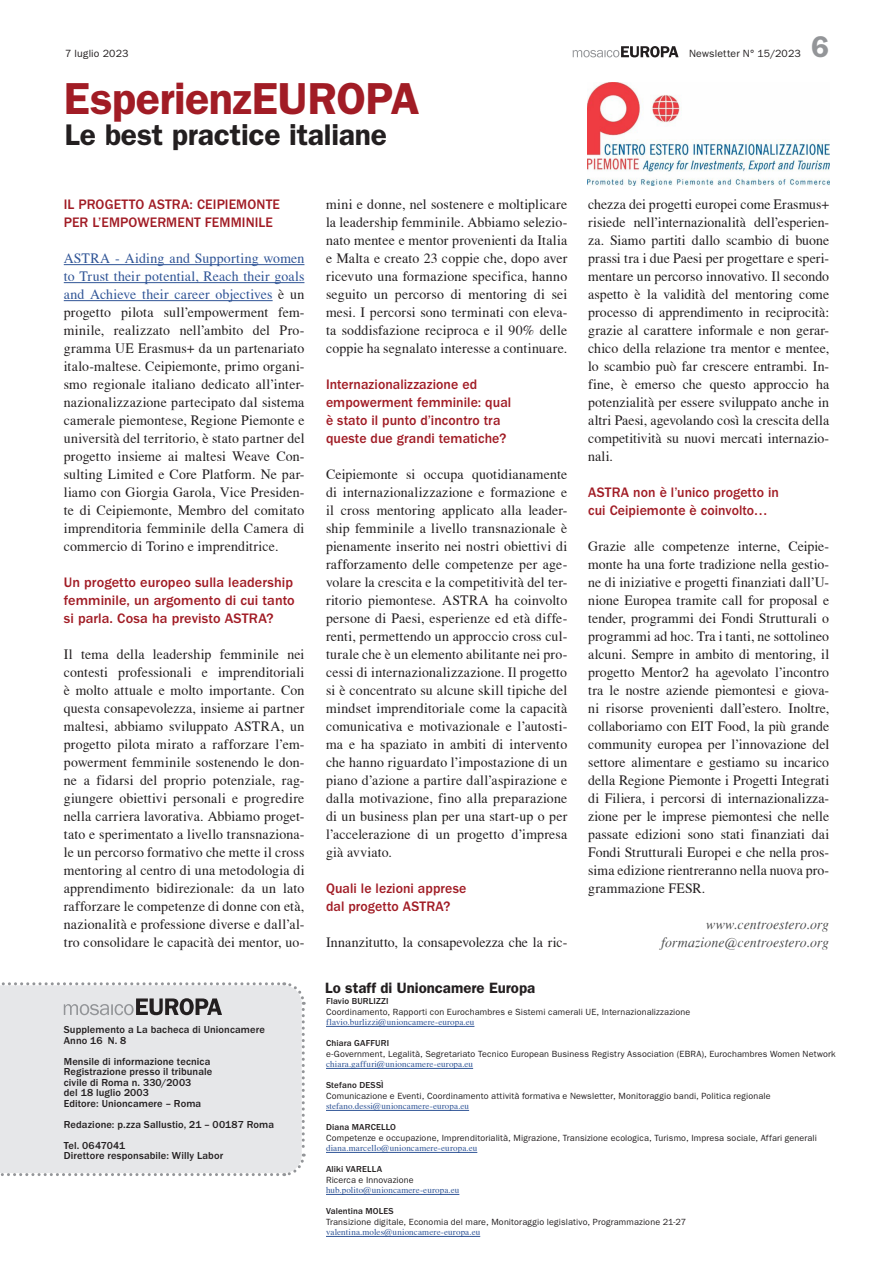
<style>
.page{position:relative;width:893px;height:1263px;background:#fff}
.page>*{position:absolute;margin:0;border:0;box-sizing:border-box;transform-origin:0 0}
.Titel_30{font:600 45px "ITC Franklin Gothic Std";letter-spacing:-.01em;color:#a11c25}
.Untertitel_20{font:600 30px "ITC Franklin Gothic Std";letter-spacing:-.01em;color:#231f20}
.t1{font:600 30px "ITC Franklin Gothic Std";color:#939598}
.Zwischentitel{font:600 15px "ITC Franklin Gothic Std";color:#231f20}
.Grundschrift{font:14.25px/18px "T Acc LAD";letter-spacing:.015em;color:#231f20;text-align:justify}
.Zwischentitel-2{font:500 14.25px/18px "ITC Franklin Gothic Std";letter-spacing:.005em;color:#a11c25}
.Autor{font:14.25px/18px "T Acc LAD Italic";color:#4b4c4d;text-align:right}
.Untertitel{font:500 10.5px/10.5px "ITC Franklin Gothic Std";letter-spacing:.01em;color:#231f20}
.t2{font:10.5px "Franklin Gothic";letter-spacing:.015em;color:#231f20}
.Untertitel-2{font:9px "Franklin Gothic";letter-spacing:.02em;color:#231f20}
.Untertitel-3{font:9px "T Acc LAD";letter-spacing:.015em;color:#2f5496}
.Untertitel-4{font:500 9px "ITC Franklin Gothic Std";letter-spacing:.015em;color:#231f20}
.s1{color:#2f5496}
</style>
<div class="page">
<svg style="left:573px;top:46px;width:106px;height:11px"></svg>
<div style="left:0;top:982px;width:306px;height:194px;background:#e6e7e9"></div>
<hr style="left:326px;top:1026px;width:148px;height:1px;background:#2f5496">
<hr style="left:326px;top:1068px;width:147px;height:1px;background:#2f5496">
<hr style="left:326px;top:1110px;width:143px;height:1px;background:#2f5496">
<hr style="left:326px;top:1152px;width:151px;height:1px;background:#2f5496">
<hr style="left:326px;top:1194px;width:133px;height:1px;background:#2f5496">
<hr style="left:326px;top:1236px;width:154px;height:1px;background:#2f5496">
<hr style="left:64px;top:264px;width:240px;height:1px;background:#2f5496">
<hr style="left:64px;top:282px;width:240px;height:1px;background:#2f5496">
<hr style="left:64px;top:300px;width:209px;height:1px;background:#2f5496">
<img style="left:588px;top:83px;width:241px;height:103px">
<p class="t2" style="left:65px;top:48px;width:65px">7 luglio 2023</p>
<p class="t2" style="left:689px;top:48px;width:113px">Newsletter N° 15/2023</p>
<p class="Titel_30" style="left:64px;top:72px;width:357px">EsperienzEUROPA</p>
<p class="Untertitel_20" style="left:65px;top:117px;width:324px">Le best practice italiane</p>
<h2 class="t1" style="left:811px;top:29px;width:19px">6</h2>
<p class="Zwischentitel-2" style="left:64px;top:195px;width:218px">IL PROGETTO ASTRA: CEIPIEMONTE<br>PER L’EMPOWERMENT FEMMINILE</p>
<p class="Grundschrift" style="left:64px;top:249px;width:242px"><span class="s1">ASTRA - Aiding and Supporting women to Trust their potential, Reach their goals and Achieve their career objectives</span> è un progetto pilota sull’empowerment fem&shy;minile, realizzato nell’ambito del Pro&shy;gramma UE Erasmus+ da un partenariato italo-maltese. Ceipiemonte, primo organi&shy;smo regionale italiano dedicato all’inter&shy;nazionalizzazione partecipato dal sistema camerale piemontese, Regione Piemonte e università del territorio, è stato partner del progetto insieme ai maltesi Weave Con&shy;sulting Limited e Core Platform. Ne par&shy;liamo con Giorgia Garola, Vice Presiden&shy;te di Ceipiemonte, Membro del comitato imprenditoria femminile della Camera di commercio di Torino e imprenditrice.</p>
<p class="Zwischentitel-2" style="left:64px;top:573px;width:232px">Un progetto europeo sulla leadership femminile, un argomento di cui tanto si parla. Cosa ha previsto ASTRA?</p>
<p class="Grundschrift" style="left:64px;top:645px;width:242px">Il tema della leadership femminile nei contesti professionali e imprenditoriali è molto attuale e molto importante. Con questa consapevolezza, insieme ai partner maltesi, abbiamo sviluppato ASTRA, un progetto pilota mirato a rafforzare l’em&shy;powerment femminile sostenendo le don&shy;ne a fidarsi del proprio potenziale, rag&shy;giungere obiettivi personali e progredire nella carriera lavorativa. Abbiamo proget&shy;tato e sperimentato a livello transnaziona&shy;le un percorso formativo che mette il cross mentoring al centro di una metodologia di apprendimento bidirezionale: da un lato rafforzare le competenze di donne con età, nazionalità e professione diverse e dall’al&shy;tro consolidare le capacità dei mentor, uo-</p>
<p class="Untertitel" style="left:64px;top:1024px;width:203px">Supplemento a La bacheca di Unioncamere</p>
<p class="Untertitel" style="left:64px;top:1035px;width:64px">Anno 16 N. 8</p>
<p class="Untertitel" style="left:64px;top:1056px;width:148px">Mensile di informazione tecnica</p>
<p class="Untertitel" style="left:64px;top:1066px;width:150px">Registrazione presso il tribunale civile di Roma n. 330/2003<br>del 18 luglio 2003</p>
<p class="Untertitel" style="left:64px;top:1098px;width:139px">Editore: Unioncamere – Roma</p>
<p class="Untertitel" style="left:64px;top:1119px;width:212px">Redazione: p.zza Sallustio, 21 – 00187 Roma</p>
<p class="Untertitel" style="left:64px;top:1140px;width:63px">Tel. 0647041</p>
<p class="Untertitel" style="left:64px;top:1150px;width:161px">Direttore responsabile: Willy Labor</p>
<p class="Grundschrift" style="left:326px;top:195px;width:243px">mini e donne, nel sostenere e moltiplicare la leadership femminile. Abbiamo selezio&shy;nato mentee e mentor provenienti da Italia e Malta e creato 23 coppie che, dopo aver ricevuto una formazione specifica, hanno seguito un percorso di mentoring di sei mesi. I percorsi sono terminati con eleva&shy;ta soddisfazione reciproca e il 90% delle coppie ha segnalato interesse a continuare.</p>
<p class="Zwischentitel-2" style="left:326px;top:375px;width:187px">Internazionalizzazione ed empowerment femminile: qual è stato il punto d’incontro tra queste due grandi tematiche?</p>
<p class="Grundschrift" style="left:326px;top:465px;width:243px">Ceipiemonte si occupa quotidianamente di internazionalizzazione e formazione e il cross mentoring applicato alla leader&shy;ship femminile a livello transnazionale è pienamente inserito nei nostri obiettivi di rafforzamento delle competenze per age&shy;volare la crescita e la competitività del ter&shy;ritorio piemontese. ASTRA ha coinvolto persone di Paesi, esperienze ed età diffe&shy;renti, permettendo un approccio cross cul&shy;turale che è un elemento abilitante nei pro&shy;cessi di internazionalizzazione. Il progetto si è concentrato su alcune skill tipiche del mindset imprenditoriale come la capacità comunicativa e motivazionale e l’autosti&shy;ma e ha spaziato in ambiti di intervento che hanno riguardato l’impostazione di un piano d’azione a partire dall’aspirazione e dalla motivazione, fino alla preparazione di un business plan per una start-up o per l’accelerazione di un progetto d’impresa già avviato.</p>
<p class="Zwischentitel-2" style="left:326px;top:879px;width:142px">Quali le lezioni apprese dal progetto ASTRA?</p>
<p class="Grundschrift" style="left:326px;top:933px;width:243px">Innanzitutto, la consapevolezza che la ric-</p>
<p class="Grundschrift" style="left:588px;top:195px;width:242px">chezza dei progetti europei come Erasmus+ risiede nell’internazionalità dell’esperien&shy;za. Siamo partiti dallo scambio di buone prassi tra i due Paesi per progettare e speri&shy;mentare un percorso innovativo. Il secondo aspetto è la validità del mentoring come processo di apprendimento in reciprocità: grazie al carattere informale e non gerar&shy;chico della relazione tra mentor e mentee, lo scambio può far crescere entrambi. In&shy;fine, è emerso che questo approccio ha potenzialità per essere sviluppato anche in altri Paesi, agevolando così la crescita della competitività su nuovi mercati internazio&shy;nali.</p>
<p class="Zwischentitel-2" style="left:588px;top:483px;width:192px">ASTRA non è l’unico progetto in cui Ceipiemonte è coinvolto…</p>
<p class="Grundschrift" style="left:588px;top:537px;width:242px">Grazie alle competenze interne, Ceipie&shy;monte ha una forte tradizione nella gestio&shy;ne di iniziative e progetti finanziati dall’U&shy;nione Europea tramite call for proposal e tender, programmi dei Fondi Strutturali o programmi ad hoc. Tra i tanti, ne sottolineo alcuni. Sempre in ambito di mentoring, il progetto Mentor2 ha agevolato l’incontro tra le nostre aziende piemontesi e giova&shy;ni risorse provenienti dall’estero. Inoltre, collaboriamo con EIT Food, la più grande community europea per l’innovazione del settore alimentare e gestiamo su incarico della Regione Piemonte i Progetti Integrati di Filiera, i percorsi di internazionalizza&shy;zione per le imprese piemontesi che nelle passate edizioni sono stati finanziati dai Fondi Strutturali Europei e che nella pros&shy;sima edizione rientreranno nella nuova pro&shy;grammazione FESR.</p>
<p class="Autor" style="left:661px;top:915px;width:169px">www.centroestero.org formazione@centroestero.org</p>
<p class="Zwischentitel" style="left:325px;top:978px;width:212px">Lo staff di Unioncamere Europa</p>
<p class="Untertitel-4" style="left:326px;top:996px;width:64px">Flavio BURLIZZI</p>
<p class="Untertitel-2" style="left:326px;top:1007px;width:366px">Coordinamento, Rapporti con Eurochambres e Sistemi camerali UE, Internazionalizzazione</p>
<p class="Untertitel-3" style="left:326px;top:1017px;width:150px">flavio.burlizzi@unioncamere-europa.eu</p>
<p class="Untertitel-4" style="left:326px;top:1038px;width:65px">Chiara GAFFURI</p>
<p class="Untertitel-2" style="left:326px;top:1049px;width:511px">e-Government, Legalità, Segretariato Tecnico European Business Registry Association (EBRA), Eurochambres Women Network</p>
<p class="Untertitel-3" style="left:326px;top:1059px;width:149px">chiara.gaffuri@unioncamere-europa.eu</p>
<p class="Untertitel-4" style="left:326px;top:1080px;width:59px">Stefano DESSÌ</p>
<p class="Untertitel-2" style="left:326px;top:1091px;width:446px">Comunicazione e Eventi, Coordinamento attività formativa e Newsletter, Monitoraggio bandi, Politica regionale</p>
<p class="Untertitel-3" style="left:326px;top:1101px;width:145px">stefano.dessi@unioncamere-europa.eu</p>
<p class="Untertitel-4" style="left:326px;top:1122px;width:72px">Diana MARCELLO</p>
<p class="Untertitel-2" style="left:326px;top:1133px;width:492px">Competenze e occupazione, Imprenditorialità, Migrazione, Transizione ecologica, Turismo, Impresa sociale, Affari generali</p>
<p class="Untertitel-3" style="left:326px;top:1143px;width:153px">diana.marcello@unioncamere-europa.eu</p>
<p class="Untertitel-4" style="left:326px;top:1164px;width:58px">Aliki VARELLA</p>
<p class="Untertitel-2" style="left:326px;top:1175px;width:89px">Ricerca e Innovazione</p>
<p class="Untertitel-3" style="left:326px;top:1185px;width:135px">hub.polito@unioncamere-europa.eu</p>
<p class="Untertitel-4" style="left:326px;top:1206px;width:69px">Valentina MOLES</p>
<p class="Untertitel-2" style="left:326px;top:1217px;width:362px">Transizione digitale, Economia del mare, Monitoraggio legislativo, Programmazione 21-27</p>
<p class="Untertitel-3" style="left:326px;top:1227px;width:156px">valentina.moles@unioncamere-europa.eu</p>
</div>
